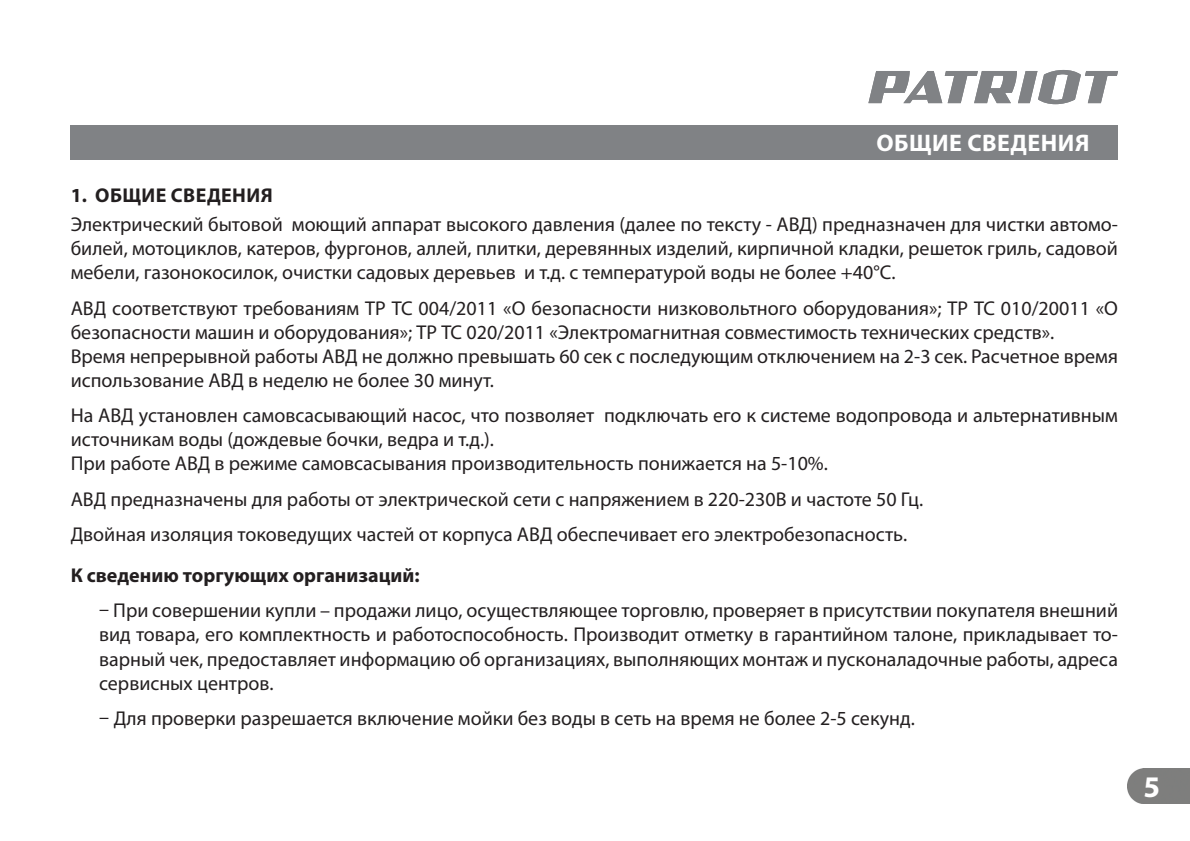
<style>
.page{position:relative;width:1190px;height:841px;background:#fff}
.page>*{position:absolute;margin:0;border:0;box-sizing:border-box;transform-origin:0 0}
.t1{font:700 30px "Myriad Pro";color:#fff}
.t2{font:700 24px "Myriad Pro";letter-spacing:.02em;color:#fff}
.t3{font:20px/24px "Myriad Pro";color:#231f20}
.t4{font:700 20px "Myriad Pro";color:#231f20}
.t5{font:700 20px "Myriad Pro";letter-spacing:.02em;color:#231f20}
</style>
<div class="page">
<div style="left:1127px;top:768px;width:62px;height:35px;background:#7e7e7d"></div>
<svg style="left:868px;top:70px;width:249px;height:34px"></svg>
<div style="left:71px;top:125px;width:1046px;height:34px;background:#808285"></div>
<p class="t2" style="left:876px;top:130px;width:214px">ОБЩИЕ СВЕДЕНИЯ</p>
<p class="t5" style="left:71px;top:183px;width:203px">1. ОБЩИЕ СВЕДЕНИЯ</p>
<p class="t3" style="left:71px;top:212px;width:1048px;text-align:justify">Электрический бытовой моющий аппарат высокого давления (далее по тексту - АВД) предназначен для чистки автомо&shy;билей, мотоциклов, катеров, фургонов, аллей, плитки, деревянных изделий, кирпичной кладки, решеток гриль, садовой мебели, газонокосилок, очистки садовых деревьев и т.д. с температурой воды не более +40°С.</p>
<p class="t3" style="left:71px;top:295px;width:1048px">АВД соответствуют требованиям ТР ТС 004/2011 «О безопасности низковольтного оборудования»; ТР ТС 010/20011 «О безопасности машин и оборудования»; ТР ТС 020/2011 «Электромагнитная совместимость технических средств».<br>Время непрерывной работы АВД не должно превышать 60 сек с последующим отключением на 2-3 сек. Расчетное время использование АВД в неделю не более 30 минут.</p>
<p class="t3" style="left:71px;top:403px;width:1048px">На АВД установлен самовсасывающий насос, что позволяет подключать его к системе водопровода и альтернативным источникам воды (дождевые бочки, ведра и т.д.).<br>При работе АВД в режиме самовсасывания производительность понижается на 5-10%.</p>
<p class="t3" style="left:71px;top:480px;width:854px;line-height:35.4px">АВД предназначены для работы от электрической сети с напряжением в 220-230В и частоте 50 Гц.<br>Двойная изоляция токоведущих частей от корпуса АВД обеспечивает его электробезопасность.</p>
<p class="t4" style="left:71px;top:563px;width:350px">К сведению торгующих организаций:</p>
<p class="t3" style="left:99px;top:598px;width:1020px;text-align:justify">– При совершении купли – продажи лицо, осуществляющее торговлю, проверяет в присутствии покупателя внешний вид товара, его комплектность и работоспособность. Производит отметку в гарантийном талоне, прикладывает то&shy;варный чек, предоставляет информацию об организациях, выполняющих монтаж и пусконаладочные работы, адреса сервисных центров.</p>
<p class="t3" style="left:99px;top:705px;width:816px">– Для проверки разрешается включение мойки без воды в сеть на время не более 2-5 секунд.</p>
<h1 class="t1" style="left:1142px;top:769px;width:18px">5</h1>
</div>
